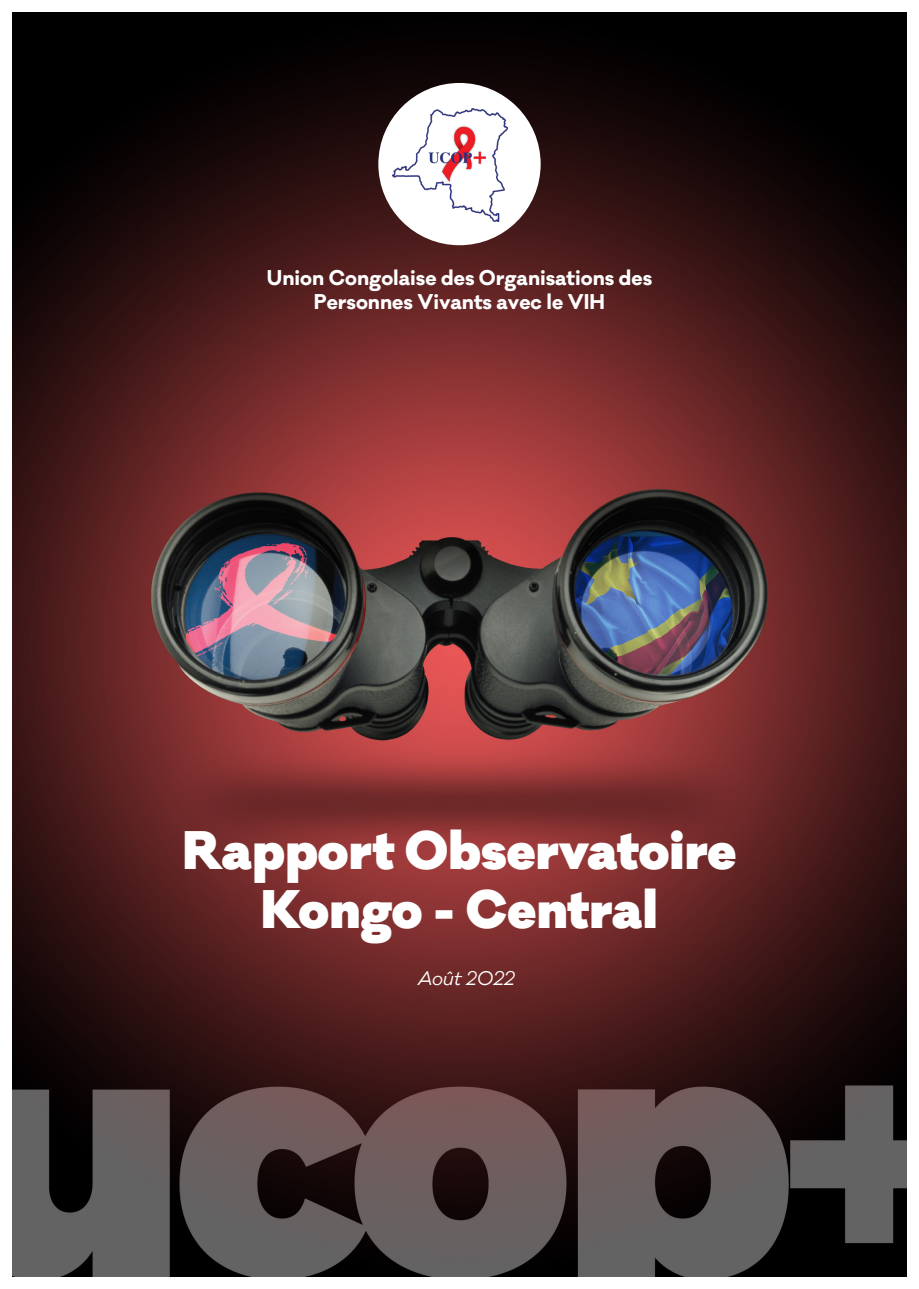
<style>
.page{position:relative;width:919px;height:1289px;background:#fff}
.page>*{position:absolute;margin:0;border:0;box-sizing:border-box;transform-origin:0 0}
.t1{font:900 49.5px "Galano Classic";color:#fff}
.t2{font:700 19.5px/23.4px "Galano Classic";color:#fff;text-align:center}
.t3{font:italic 18px "Galano Classic";color:#fff}
</style>
<div class="page">
<img style="left:13px;top:13px;width:893px;height:1263px">
<div style="left:378px;top:83px;width:162px;height:162px;background:#fff;border-radius:50%"></div>
<img style="left:393px;top:108px;width:115px;height:114px">
<p class="t2" style="left:267px;top:266px;width:386px">Union Congolaise des Organisations des<br>Personnes Vivants avec le VIH</p>
<p class="t1" style="left:182px;top:815px;width:555px">Rapport Observatoire</p>
<p class="t1" style="left:261px;top:875px;width:398px">Kongo - Central</p>
<p class="t3" style="left:418px;top:967px;width:98px">Août 2022</p>
</div>
